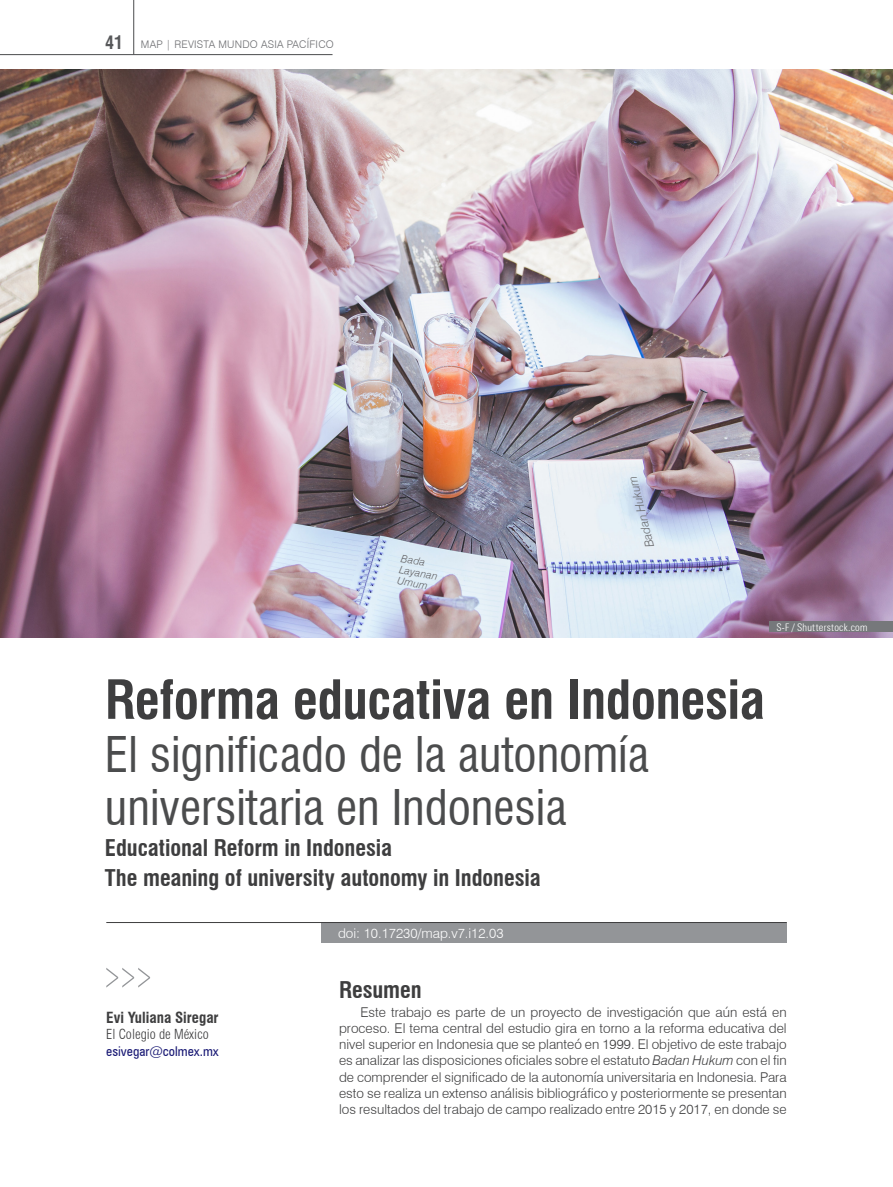
<style>
.page{position:relative;width:893px;height:1187px;background:#fff}
.page>*{position:absolute;margin:0;border:0;box-sizing:border-box;transform-origin:0 0}
.Título_principal{font:700 condensed 52.5px "Swiss 721 BT";letter-spacing:-.01em;color:#3e3e3f}
.Título_principal2{font:condensed 48px/52.5px "Swiss 721 BT";color:#4b4c4d}
._08_Subtitu_AA{font:700 condensed 22.5px "Swiss 721 BT";letter-spacing:-.005em;color:#3e3e3f}
._02_Autor{font:700 condensed 15px "Swiss 721 BT";color:#3e3e3f}
._01_TX_Sangría{font:300 13.5px/16.2px "Swiss 721 BT";color:#3e3e3f;text-align:justify}
._00_doi_code{font:300 13.5px "Swiss 721 BT";color:#fff}
._04_E-mail{font:condensed 13.5px "Zurich BT";color:#1a1a75}
._03_Cargo{font:300 condensed 13.5px "Swiss 721 BT";color:#3e3e3f}
._01_TX_Sangría-2{font:italic 300 12px "Swiss 721 BT";color:#6c6d70}
.t1{font:300 10.5px "Swiss 721 BT";letter-spacing:.02em;color:#6c6d70}
._15_Crédito_Foto{font:300 condensed 10.5px "Zurich BT";letter-spacing:.02em;color:#fff}
._01_TX_Sangría-3{font:italic 300 10.5px "Swiss 721 BT";color:#636366}
.s1{font-weight:700;font-stretch:condensed;font-size:18px;color:#57585a}
.s2{font-style:italic}
</style>
<div class="page">
<img style="left:0;top:69px;width:893px;height:568px">
<svg style="left:106px;top:968px;width:44px;height:19px"></svg>
<div style="left:770px;top:621px;width:123px;height:11px;background:#76787b"></div>
<div style="left:321px;top:922px;width:466px;height:20px;background:#939598"></div>
<hr style="left:106px;top:922px;width:681px;height:1px;background:#3e3e3f">
<hr style="left:0;top:54px;width:333px;height:1px;background:#4b4c4d">
<hr style="left:133px;top:0;width:1px;height:55px;background:#4b4c4d">
<p class="t1" style="left:105px;top:38px;width:230px"><span class="s1">41</span> MAP | REVISTA MUNDO ASIA PACÍFICO</p>
<p class="_01_TX_Sangría-3" style="left:402px;top:551px;width:26px;rotate:10deg">Bada</p>
<p class="_01_TX_Sangría-3" style="left:400px;top:562px;width:40px;rotate:10deg">Layanan</p>
<p class="_01_TX_Sangría-3" style="left:398px;top:574px;width:32px;rotate:10deg">Umum</p>
<p class="_01_TX_Sangría-2" style="left:643px;top:549px;width:75px;rotate:-104deg">Badan Hukum</p>
<p class="_15_Crédito_Foto" style="left:776px;top:620px;width:93px">S-F / Shutterstock.com</p>
<p class="Título_principal" style="left:105px;top:668px;width:661px">Reforma educativa en Indonesia</p>
<p class="Título_principal2" style="left:105px;top:728px;width:546px">El significado de la autonomía universitaria en Indonesia</p>
<p class="_08_Subtitu_AA" style="left:105px;top:834px;width:289px">Educational Reform in Indonesia</p>
<p class="_08_Subtitu_AA" style="left:105px;top:863px;width:437px">The meaning of university autonomy in Indonesia</p>
<p class="_00_doi_code" style="left:338px;top:924px;width:167px">doi: 10.17230/map.v7.i12.03</p>
<p class="_02_Autor" style="left:106px;top:1008px;width:114px">Evi Yuliana Siregar</p>
<p class="_03_Cargo" style="left:106px;top:1026px;width:104px">El Colegio de México</p>
<p class="_04_E-mail" style="left:106px;top:1042px;width:114px">esivegar@colmex.mx</p>
<p class="_08_Subtitu_AA" style="left:339px;top:976px;width:84px">Resumen</p>
<p class="_01_TX_Sangría" style="left:339px;top:1003px;width:449px;text-indent:21px">Este trabajo es parte de un proyecto de investigación que aún está en proceso. El tema central del estudio gira en torno a la reforma educativa del nivel superior en Indonesia que se planteó en 1999. El objetivo de este trabajo es analizar las disposiciones oficiales sobre el estatuto <span class="s2">Badan Hukum</span> con el fin de comprender el significado de la autonomía universitaria en Indonesia. Para esto se realiza un extenso análisis bibliográfico y posteriormente se presentan los resultados del trabajo de campo realizado entre 2015 y 2017, en donde se</p>
</div>
